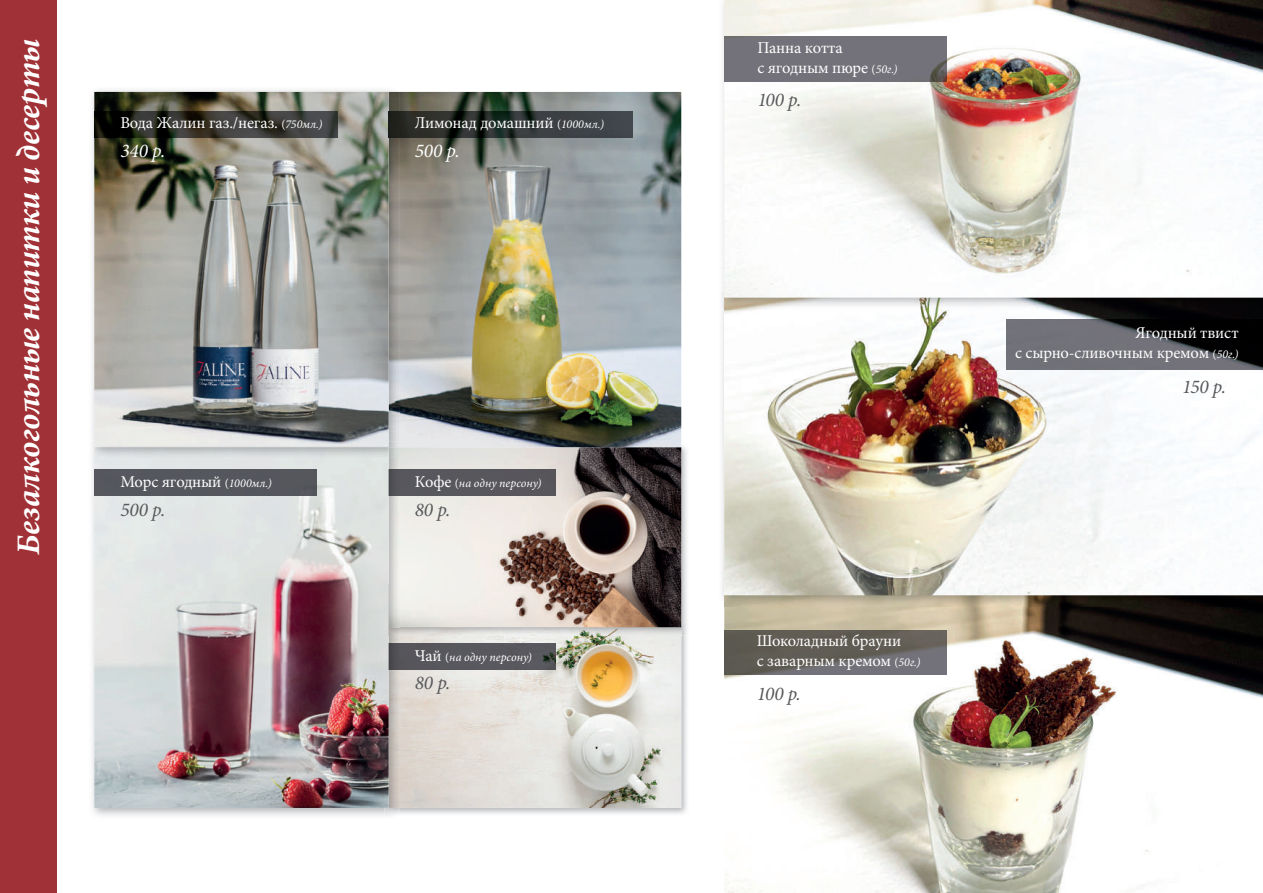
<style>
.page{position:relative;width:1263px;height:893px;background:#fff}
.page>*{position:absolute;margin:0;border:0;box-sizing:border-box;transform-origin:0 0}
.t1{font:italic 700 33px "Minion Pro";letter-spacing:-.015em;color:#fff}
.t2{font:italic 19.5px "Minion Pro";letter-spacing:-.01em;color:#57585a}
.t3{font:italic 19.5px "Minion Pro";letter-spacing:-.005em;color:#fff}
.t4{font:16.5px/19.8px "Minion Pro";letter-spacing:-.01em;color:#fff}
.t5{font:italic 12px "Minion Pro";color:#fff}
.s1{font-size:12px}
.s2{font-style:italic;font-size:12px}
.s3{font-style:normal;font-size:16.5px}
.s4{font-style:normal}
</style>
<div class="page">
<div style="left:0;top:0;width:57px;height:893px;background:#a03136"></div>
<img style="left:400px;top:635px;width:287px;height:179px">
<img style="left:400px;top:92px;width:281px;height:716px">
<img style="left:681px;top:443px;width:6px;height:192px">
<div style="left:400px;top:643px;width:155px;height:26px;background:#58585d"></div>
<div style="left:400px;top:470px;width:155px;height:26px;background:#57575c"></div>
<img style="left:724px;top:0;width:539px;height:893px">
<img style="left:389px;top:635px;width:11px;height:173px">
<svg style="left:389px;top:627px;width:11px;height:8px"></svg>
<img style="left:389px;top:458px;width:11px;height:169px">
<img style="left:94px;top:458px;width:295px;height:350px">
<img style="left:94px;top:92px;width:306px;height:350px">
<svg style="left:385px;top:442px;width:15px;height:16px"></svg>
<img style="left:722px;top:309px;width:46px;height:298px">
<img style="left:768px;top:595px;width:495px;height:1px">
<img style="left:723px;top:4px;width:1px;height:288px">
<img style="left:722px;top:292px;width:541px;height:17px">
<img style="left:724px;top:630px;width:222px;height:45px">
<img style="left:94px;top:111px;width:244px;height:26px">
<div style="left:94px;top:470px;width:222px;height:26px;background:#55575e"></div>
<img style="left:389px;top:111px;width:243px;height:26px">
<img style="left:1006px;top:320px;width:257px;height:49px">
<div style="left:725px;top:37px;width:221px;height:44px;background:#73727a"></div>
<h1 class="t1" style="left:5px;top:555px;width:518px;rotate:-90deg">Безалкогольные напитки и десерты</h1>
<p class="t4" style="left:120px;top:113px;width:203px">Вода Жалин газ./негаз. <span class="s1">(</span><span class="s2">750мл.)</span></p>
<p class="t3" style="left:120px;top:137px;width:46px">340 р.</p>
<p class="t4" style="left:120px;top:472px;width:153px">Морс ягодный <span class="s1">(</span><span class="s2">1000мл.)</span></p>
<p class="t2" style="left:120px;top:496px;width:46px">500 р.</p>
<p class="t4" style="left:415px;top:113px;width:191px">Лимонад домашний <span class="s1">(</span><span class="s2">1000мл.)</span></p>
<p class="t3" style="left:415px;top:137px;width:46px">500 р.</p>
<p class="t5" style="left:415px;top:475px;width:128px"><span class="s3">Кофе</span> <span class="s4">(</span>на одну персону)</p>
<p class="t2" style="left:415px;top:496px;width:37px">80 р.</p>
<p class="t5" style="left:415px;top:649px;width:118px"><span class="s3">Чай</span> <span class="s4">(</span>на одну персону)</p>
<p class="t2" style="left:415px;top:670px;width:37px">80 р.</p>
<p class="t4" style="left:757px;top:38px;width:142px">Панна котта<br>с ягодным пюре <span class="s1">(</span><span class="s2">50г.)</span></p>
<p class="t2" style="left:757px;top:86px;width:46px">100 р.</p>
<p class="t4" style="left:757px;top:631px;width:165px">Шоколадный брауни<br>с заварным кремом <span class="s1">(</span><span class="s2">50г.)</span></p>
<p class="t2" style="left:757px;top:680px;width:46px">100 р.</p>
<p class="t4" style="left:1015px;top:323px;width:225px;text-align:right">Ягодный твист<br>с сырно-сливочным кремом <span class="s1">(</span><span class="s2">50г.)</span></p>
<p class="t2" style="left:1182px;top:374px;width:45px">150 р.</p>
</div>
